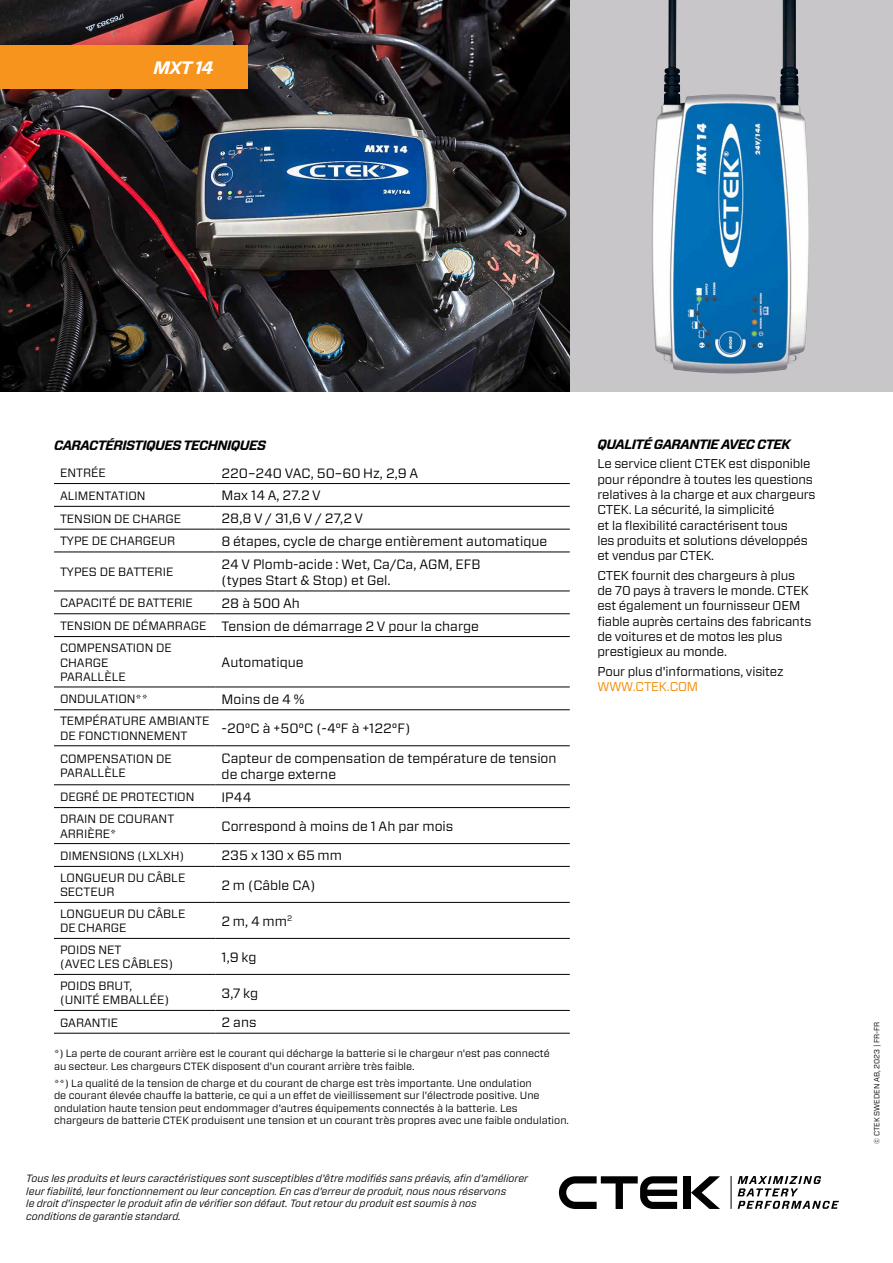
<style>
.page{position:relative;width:893px;height:1263px;background:#fff}
.page>*{position:absolute;margin:0;border:0;box-sizing:border-box;transform-origin:0 0}
.t1{font:italic 700 18px "Forza";color:#fff}
.t2{font:13.5px/16.2px "Forza";color:#000}
.t3{font:italic 700 13.5px "Forza";letter-spacing:-.04em;color:#000}
.t4{font:12.75px/15.3px "Forza";letter-spacing:-.01em;color:#000}
.t5{font:12.75px "Forza";letter-spacing:-.01em;color:#f18a00}
.t6{font:12px/14.4px "Forza";color:#000}
.t7{font:10.5px/12.6px "Forza";color:#000}
.t8{font:italic 10.5px/12.6px "Forza";color:#000}
.t9{font:7.5px "Forza";color:#000}
.s1{font-size:12px}
</style>
<div class="page">
<div style="left:568px;top:0;width:325px;height:391px;background:#c8c6c9"></div>
<img style="left:0;top:0;width:570px;height:391px">
<img style="left:652px;top:0;width:157px;height:374px">
<div style="left:684px;top:1176px;width:7px;height:33px;background:#000"></div>
<svg style="left:691px;top:1176px;width:29px;height:33px"></svg>
<svg style="left:559px;top:1176px;width:118px;height:33px"></svg>
<svg style="left:738px;top:1176px;width:101px;height:33px"></svg>
<hr style="left:731px;top:1176px;width:1px;height:33px;background:#000">
<div style="left:0;top:45px;width:248px;height:44px;background:#f7941e"></div>
<hr style="left:54px;top:483px;width:162px;height:1px;background:#000">
<hr style="left:216px;top:483px;width:354px;height:1px;background:#000">
<hr style="left:54px;top:506px;width:162px;height:1px;background:#000">
<hr style="left:216px;top:506px;width:354px;height:1px;background:#000">
<hr style="left:54px;top:529px;width:162px;height:1px;background:#000">
<hr style="left:216px;top:529px;width:354px;height:1px;background:#000">
<hr style="left:54px;top:552px;width:162px;height:1px;background:#000">
<hr style="left:216px;top:552px;width:354px;height:1px;background:#000">
<hr style="left:54px;top:591px;width:162px;height:1px;background:#000">
<hr style="left:216px;top:591px;width:354px;height:1px;background:#000">
<hr style="left:54px;top:613px;width:162px;height:1px;background:#000">
<hr style="left:216px;top:613px;width:354px;height:1px;background:#000">
<hr style="left:54px;top:636px;width:162px;height:1px;background:#000">
<hr style="left:216px;top:636px;width:354px;height:1px;background:#000">
<hr style="left:54px;top:687px;width:162px;height:1px;background:#000">
<hr style="left:216px;top:687px;width:354px;height:1px;background:#000">
<hr style="left:54px;top:709px;width:162px;height:1px;background:#000">
<hr style="left:216px;top:709px;width:354px;height:1px;background:#000">
<hr style="left:54px;top:745px;width:162px;height:1px;background:#000">
<hr style="left:216px;top:745px;width:354px;height:1px;background:#000">
<hr style="left:54px;top:784px;width:162px;height:1px;background:#000">
<hr style="left:216px;top:784px;width:354px;height:1px;background:#000">
<hr style="left:54px;top:807px;width:162px;height:1px;background:#000">
<hr style="left:216px;top:807px;width:354px;height:1px;background:#000">
<hr style="left:54px;top:843px;width:162px;height:1px;background:#000">
<hr style="left:216px;top:843px;width:354px;height:1px;background:#000">
<hr style="left:54px;top:866px;width:162px;height:1px;background:#000">
<hr style="left:216px;top:866px;width:354px;height:1px;background:#000">
<hr style="left:54px;top:902px;width:162px;height:1px;background:#000">
<hr style="left:216px;top:902px;width:354px;height:1px;background:#000">
<hr style="left:54px;top:938px;width:162px;height:1px;background:#000">
<hr style="left:216px;top:938px;width:354px;height:1px;background:#000">
<hr style="left:54px;top:974px;width:162px;height:1px;background:#000">
<hr style="left:216px;top:974px;width:354px;height:1px;background:#000">
<hr style="left:54px;top:1010px;width:162px;height:1px;background:#000">
<hr style="left:216px;top:1010px;width:354px;height:1px;background:#000">
<hr style="left:54px;top:1033px;width:162px;height:1px;background:#000">
<hr style="left:216px;top:1033px;width:354px;height:1px;background:#000">
<h1 class="t1" style="left:154px;top:56px;width:62px">MXT 14</h1>
<p class="t3" style="left:54px;top:437px;width:214px">CARACTÉRISTIQUES TECHNIQUES</p>
<p class="t6" style="left:60px;top:465px;width:47px">ENTRÉE</p>
<p class="t2" style="left:222px;top:464px;width:198px">220–240 VAC, 50–60 Hz, 2,9 A</p>
<p class="t6" style="left:60px;top:488px;width:87px">ALIMENTATION</p>
<p class="t2" style="left:222px;top:487px;width:101px">Max 14 A, 27.2 V</p>
<p class="t6" style="left:60px;top:511px;width:123px">TENSION DE CHARGE</p>
<p class="t2" style="left:222px;top:510px;width:143px">28,8 V / 31,6 V / 27,2 V</p>
<p class="t6" style="left:60px;top:534px;width:117px">TYPE DE CHARGEUR</p>
<p class="t2" style="left:222px;top:533px;width:327px">8 étapes, cycle de charge entièrement automatique</p>
<p class="t6" style="left:60px;top:565px;width:115px">TYPES DE BATTERIE</p>
<p class="t2" style="left:222px;top:556px;width:260px">24 V Plomb-acide : Wet, Ca/Ca, AGM, EFB (types Start &amp; Stop) et Gel.</p>
<p class="t6" style="left:60px;top:596px;width:134px">CAPACITÉ DE BATTERIE</p>
<p class="t2" style="left:60px;top:591px;width:420px;line-height:22.8px;text-indent:162px">28 à 500 Ah<br><span class="s1">TENSION DE DÉMARRAGE</span> Tension de démarrage 2 V pour la charge</p>
<p class="t6" style="left:60px;top:641px;width:113px">COMPENSATION DE<br>CHARGE<br>PARALLÈLE</p>
<p class="t2" style="left:222px;top:654px;width:83px">Automatique</p>
<p class="t6" style="left:60px;top:692px;width:89px">ONDULATION**</p>
<p class="t2" style="left:222px;top:691px;width:85px">Moins de 4 %</p>
<p class="t6" style="left:60px;top:714px;width:151px">TEMPÉRATURE AMBIANTE<br>DE FONCTIONNEMENT</p>
<p class="t2" style="left:222px;top:720px;width:190px">-20°C à +50°C (-4°F à +122°F)</p>
<p class="t6" style="left:60px;top:751px;width:113px">COMPENSATION DE<br>PARALLÈLE</p>
<p class="t2" style="left:222px;top:749px;width:336px">Capteur de compensation de température de tension de charge externe</p>
<p class="t6" style="left:60px;top:789px;width:136px">DEGRÉ DE PROTECTION</p>
<p class="t2" style="left:222px;top:788px;width:31px">IP44</p>
<p class="t6" style="left:60px;top:812px;width:116px">DRAIN DE COURANT<br>ARRIÈRE*</p>
<p class="t2" style="left:222px;top:818px;width:233px">Correspond à moins de 1 Ah par mois</p>
<p class="t6" style="left:60px;top:848px;width:126px">DIMENSIONS (LXLXH)</p>
<p class="t2" style="left:222px;top:847px;width:122px">235 x 130 x 65 mm</p>
<p class="t6" style="left:60px;top:870px;width:127px">LONGUEUR DU CÂBLE<br>SECTEUR</p>
<p class="t2" style="left:222px;top:877px;width:95px">2 m (Câble CA)</p>
<p class="t6" style="left:60px;top:906px;width:127px">LONGUEUR DU CÂBLE<br>DE CHARGE</p>
<p class="t2" style="left:222px;top:913px;width:72px">2 m, 4 mm<sup>2</sup></p>
<p class="t6" style="left:60px;top:942px;width:115px">POIDS NET<br>(AVEC LES CÂBLES)</p>
<p class="t2" style="left:222px;top:949px;width:36px">1,9 kg</p>
<p class="t6" style="left:60px;top:978px;width:111px">POIDS BRUT, (UNITÉ EMBALLÉE)</p>
<p class="t2" style="left:222px;top:985px;width:38px">3,7 kg</p>
<p class="t6" style="left:60px;top:1015px;width:60px">GARANTIE</p>
<p class="t2" style="left:222px;top:1014px;width:36px">2 ans</p>
<p class="t7" style="left:54px;top:1047px;width:497px">*) La perte de courant arrière est le courant qui décharge la batterie si le chargeur n'est pas connecté au secteur. Les chargeurs CTEK disposent d'un courant arrière très faible.</p>
<p class="t7" style="left:54px;top:1076px;width:516px">**) La qualité de la tension de charge et du courant de charge est très importante. Une ondulation<br>de courant élevée chauffe la batterie, ce qui a un effet de vieillissement sur l'électrode positive. Une ondulation haute tension peut endommager d'autres équipements connectés à la batterie. Les chargeurs de batterie CTEK produisent une tension et un courant très propres avec une faible ondulation.</p>
<p class="t8" style="left:26px;top:1172px;width:503px">Tous les produits et leurs caractéristiques sont susceptibles d'être modifiés sans préavis, afin d'améliorer leur fiabilité, leur fonctionnement ou leur conception. En cas d'erreur de produit, nous nous réservons<br>le droit d'inspecter le produit afin de vérifier son défaut. Tout retour du produit est soumis à nos conditions de garantie standard.</p>
<p class="t3" style="left:597px;top:435px;width:195px">QUALITÉ GARANTIE AVEC CTEK</p>
<p class="t4" style="left:597px;top:456px;width:220px">Le service client CTEK est disponible pour répondre à toutes les questions relatives à la charge et aux chargeurs CTEK. La sécurité, la simplicité<br>et la flexibilité caractérisent tous<br>les produits et solutions développés et vendus par CTEK.</p>
<p class="t4" style="left:597px;top:567px;width:215px">CTEK fournit des chargeurs à plus de 70 pays à travers le monde. CTEK est également un fournisseur OEM fiable auprès certains des fabricants de voitures et de motos les plus prestigieux au monde.</p>
<p class="t4" style="left:597px;top:663px;width:188px">Pour plus d'informations, visitez</p>
<p class="t5" style="left:597px;top:678px;width:102px">WWW.CTEK.COM</p>
<p class="t9" style="left:872px;top:1144px;width:124px;rotate:-90deg">© CTEK SWEDEN AB, 2023 | FR-FR</p>
</div>
